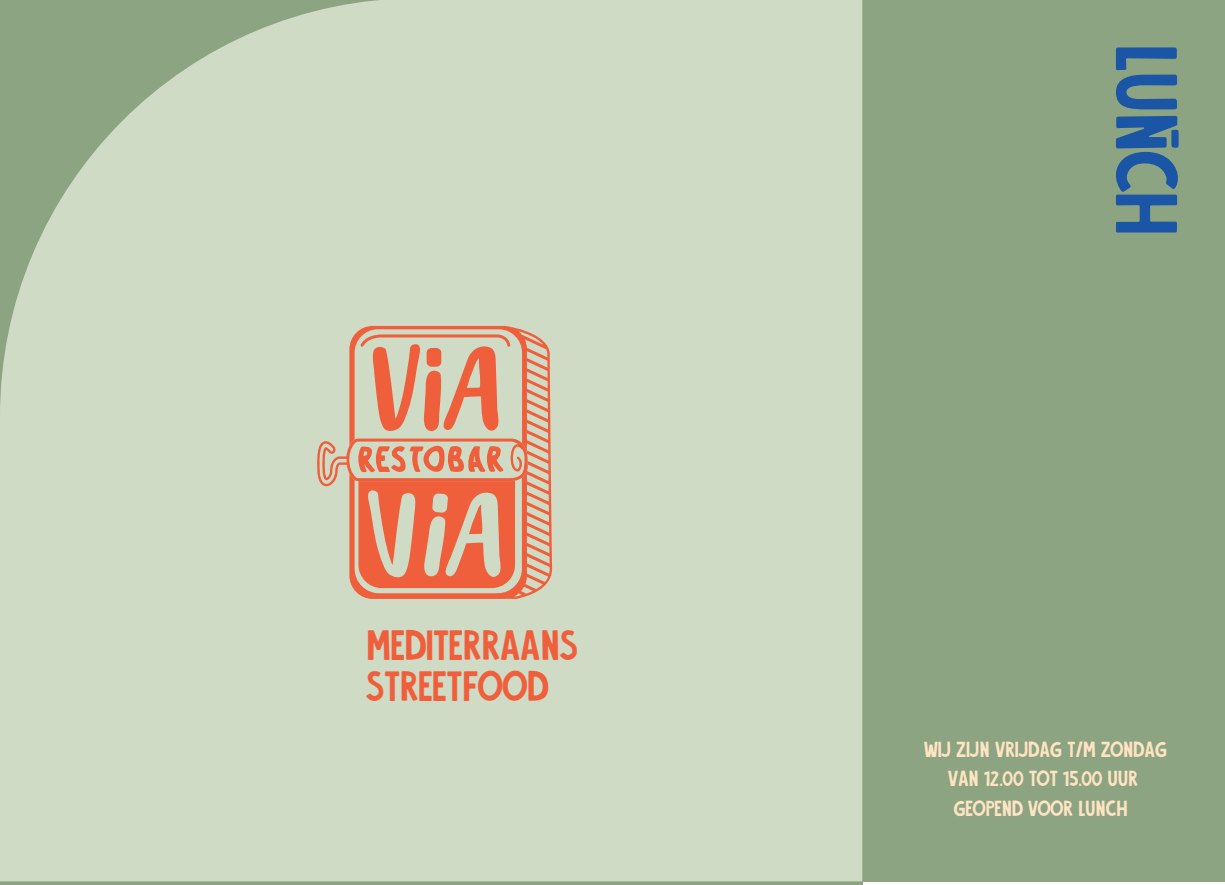
<style>
.page{position:relative;width:1225px;height:885px;background:#fff}
.page>*{position:absolute;margin:0;border:0;box-sizing:border-box;transform-origin:0 0}
.t1{font:70px "Alvania";color:#1a55a6}
.t2{font:34px/40.8px "Alvania";color:#ef5f3c}
.t3{font:17.6px/29.6px "Alvania";color:#fee4c3;text-align:center}
</style>
<div class="page">
<div style="left:862px;top:0;width:363px;height:881px;background:#8da483"></div>
<div style="left:0;top:0;width:862px;height:881px;background:#d0dbc6"></div>
<svg style="left:349px;top:326px;width:203px;height:273px;background:#dbab90"></svg>
<svg style="left:316px;top:438px;width:212px;height:150px;background:#df9b7f"></svg>
<h2 class="t2" style="left:367px;top:627px;width:213px">MEDITERRAANS<br>STREETFOOD</h2>
<h1 class="t1" style="left:1194px;top:45px;width:194px;rotate:90deg">LUNCH</h1>
<p class="t3" style="left:925px;top:736px;width:244px">WIJ ZIJN VRIJDAG T/M ZONDAG<br>VAN 12.00 TOT 15.00 UUR<br>GEOPEND VOOR LUNCH</p>
</div>
